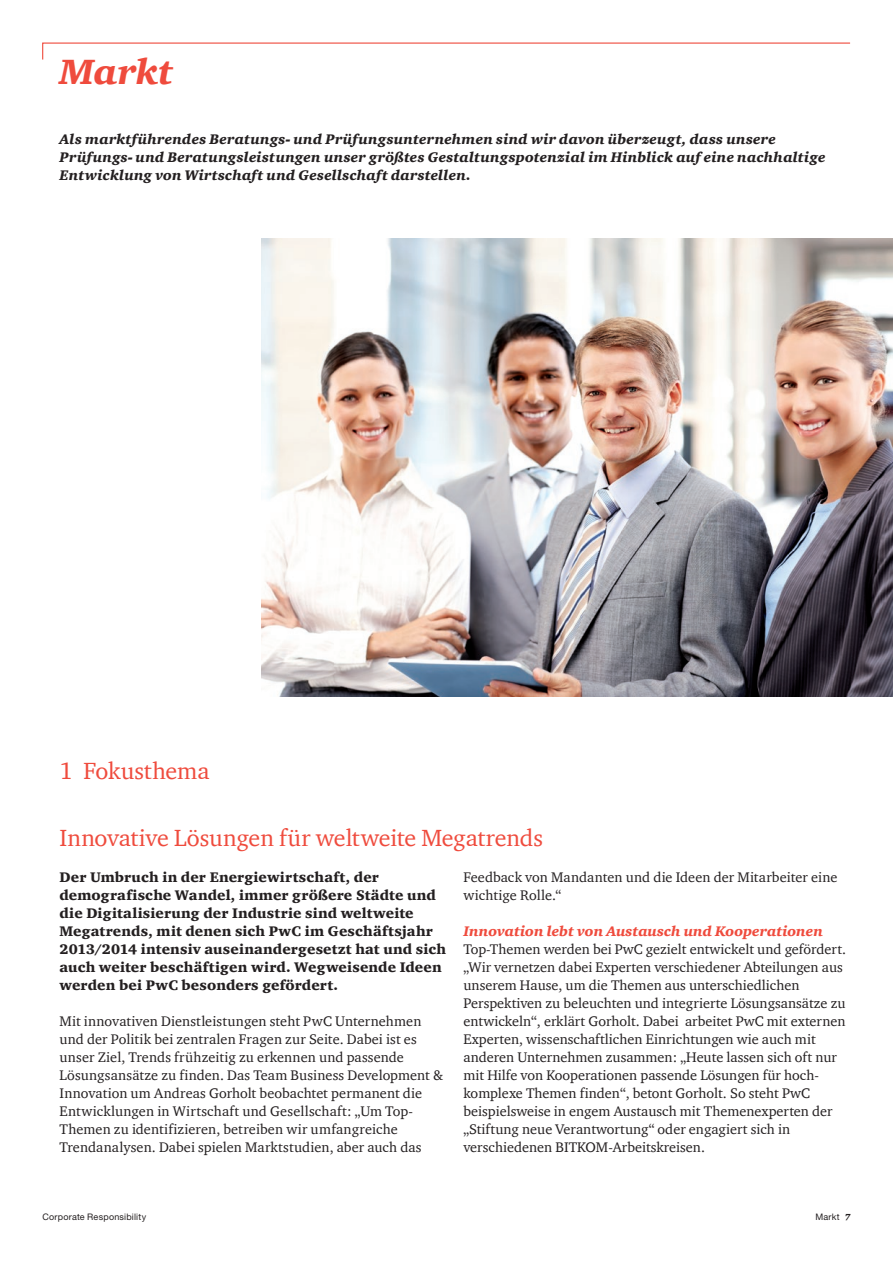
<style>
.page{position:relative;width:893px;height:1263px;background:#fff}
.page>*{position:absolute;margin:0;border:0;box-sizing:border-box;transform-origin:0 0}
.t1{font:italic 900 36px "ITC Charter Com";letter-spacing:-.01em;color:#ef4b3d}
.t2{font:24px "ITC Charter Com";letter-spacing:-.005em;color:#ef4b3d}
.t3{font:14.25px/18px "ITC Charter Com";color:#231f20}
.t4{font:900 14.25px/18px "ITC Charter Com";letter-spacing:.01em;color:#231f20}
.t5{font:italic 900 14.25px/18px "ITC Charter Com";letter-spacing:.015em;color:#231f20}
.t6{font:italic 900 14.25px "ITC Charter Com";color:#ef4b3d}
.t7{font:9px "Helvetica Neue CE";letter-spacing:.025em;color:#231f20}
.s1{font-family:"ITC Charter Com";font-weight:900;font-style:italic}
</style>
<div class="page">
<img style="left:261px;top:238px;width:632px;height:458px">
<svg style="left:42px;top:42px;width:809px;height:18px"></svg>
<h1 class="t1" style="left:59px;top:49px;width:115px">Markt</h1>
<p class="t5" style="left:60px;top:130px;width:767px">Als marktführendes Beratungs-- und Prüfungsunternehmen sind wir davon überzeugt, dass unsere<br>Prüfungs-- und Beratungsleistungen unser größtes Gestaltungspotenzial im Hinblick auf eine nachhaltige<br>Entwicklung von Wirtschaft und Gesellschaft darstellen.</p>
<h2 class="t2" style="left:60px;top:756px;width:152px">1 Fokusthema</h2>
<h2 class="t2" style="left:60px;top:823px;width:485px">Innovative Lösungen für weltweite Megatrends</h2>
<p class="t4" style="left:60px;top:868px;width:388px">Der Umbruch in der Energiewirtschaft, der demografische Wandel, immer größere Städte und die Digitalisierung der Industrie sind weltweite Megatrends, mit denen sich PwC im Geschäftsjahr 2013/2014 intensiv auseinandergesetzt hat und sich auch weiter beschäftigen wird. Wegweisende Ideen werden bei PwC besonders gefördert.</p>
<p class="t3" style="left:60px;top:1012px;width:385px">Mit innovativen Dienstleistungen steht PwC Unternehmen und der Politik bei zentralen Fragen zur Seite. Dabei ist es unser Ziel, Trends frühzeitig zu erkennen und passende Lösungsansätze zu finden. Das Team Business Development &amp; Innovation um Andreas Gorholt beobachtet permanent die Entwicklungen in Wirtschaft und Gesellschaft: „Um Top-Themen zu identifizieren, betreiben wir umfangreiche Trendanalysen. Dabei spielen Marktstudien, aber auch das</p>
<p class="t3" style="left:463px;top:868px;width:376px">Feedback von Mandanten und die Ideen der Mitarbeiter eine wichtige Rolle.“</p>
<p class="t6" style="left:463px;top:922px;width:361px">Innovation lebt von Austausch und Kooperationen</p>
<p class="t3" style="left:463px;top:940px;width:384px">Top-Themen werden bei PwC gezielt entwickelt und gefördert. „Wir vernetzen dabei Experten verschiedener Abteilungen aus unserem Hause, um die Themen aus unterschiedlichen Perspektiven zu beleuchten und integrierte Lösungsansätze zu entwickeln“, erklärt Gorholt. Dabei arbeitet PwC mit externen Experten, wissenschaftlichen Einrichtungen wie auch mit anderen Unternehmen zusammen: „Heute lassen sich oft nur mit Hilfe von Kooperationen passende Lösungen für hoch&shy;komplexe Themen finden“, betont Gorholt. So steht PwC beispielsweise in engem Austausch mit Themenexperten der „Stiftung neue Verantwortung“ oder engagiert sich in verschiedenen BITKOM-Arbeitskreisen.</p>
<p class="t7" style="left:43px;top:1212px;width:105px">Corporate Responsibility</p>
<p class="t7" style="left:815px;top:1212px;width:37px">Markt <span class="s1">7</span></p>
</div>
